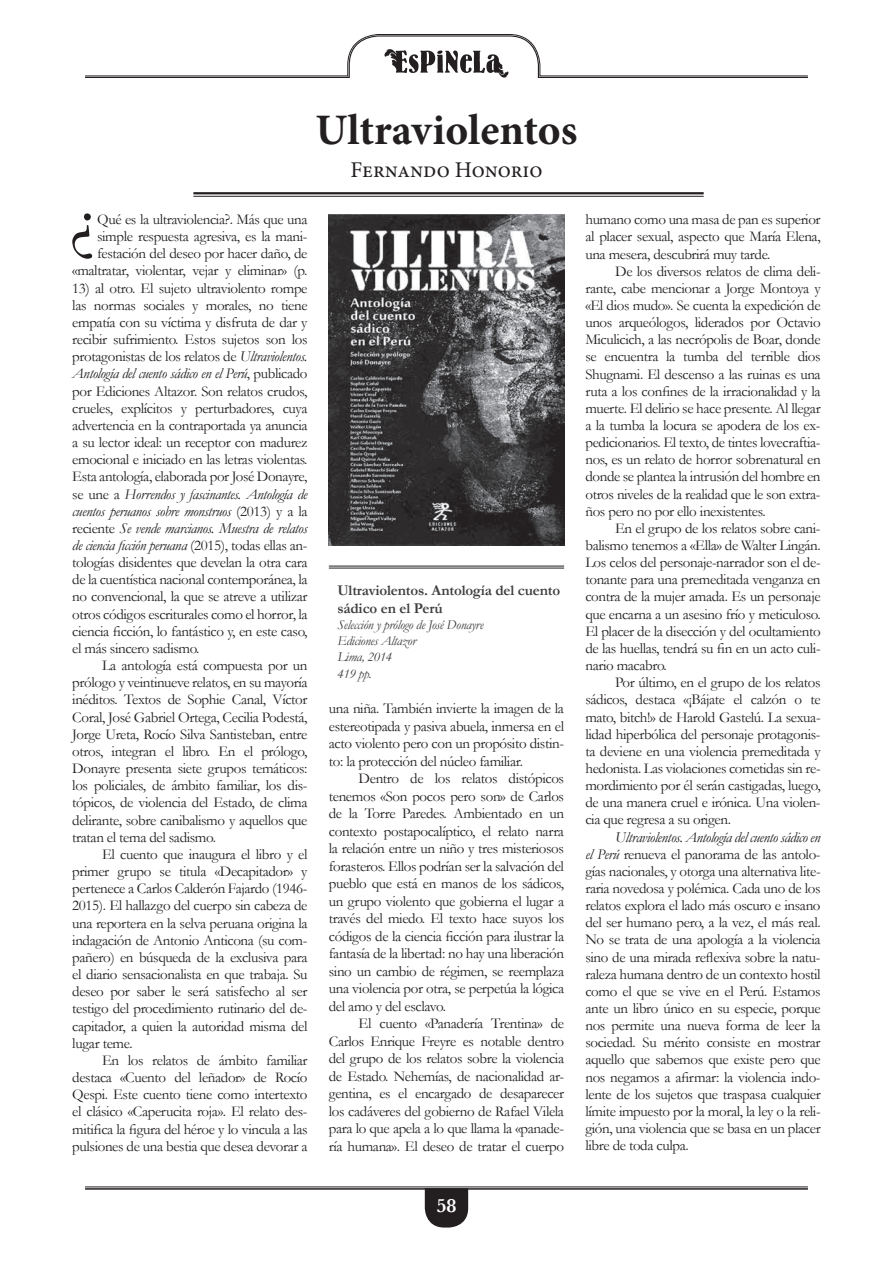
<style>
.page{position:relative;width:893px;height:1263px;background:#fff}
.page>*{position:absolute;margin:0;border:0;box-sizing:border-box;transform-origin:0 0}
.t1{font:69.3px "Garamond";color:#231f20}
.t2{font:700 43.5px "Minion Pro";letter-spacing:-.005em;color:#231f20}
.t3{font:22.5px "Minion Pro";letter-spacing:-.005em;color:#231f20}
.t4{font:600 19.95px "Baskerville";color:#fff}
.t5{font:15px/17.1px "Garamond";letter-spacing:-.025em;color:#231f20;text-align:justify}
.t6{font:700 15px/18px "Garamond";letter-spacing:-.01em;color:#3e3e3f}
.t7{font:italic 13.5px/16.2px "Garamond";letter-spacing:-.02em;color:#3e3e3f}
.s1{font-style:italic}
</style>
<div class="page">
<svg style="left:425px;top:1190px;width:43px;height:37px;background:#343132"></svg>
<hr style="left:85px;top:1187px;width:723px;height:1px;background:#231f20">
<hr style="left:85px;top:1188px;width:723px;height:2px;background:#231f20">
<svg style="left:85px;top:34px;width:723px;height:44px"></svg>
<hr style="left:193px;top:192px;width:511px;height:2px;background:#231f20">
<hr style="left:193px;top:196px;width:511px;height:1px;background:#231f20">
<hr style="left:329px;top:566px;width:235px;height:1px;background:#231f20">
<hr style="left:329px;top:568px;width:235px;height:1px;background:#231f20">
<img style="left:329px;top:215px;width:235px;height:331px">
<h2 class="t2" style="left:316px;top:99px;width:263px">Ultraviolentos</h2>
<h3 class="t3" style="left:350px;top:155px;width:193px">Fernando Honorio</h3>
<h1 class="t1" style="left:71px;top:173px;width:27px">¿</h1>
<p class="t5" style="left:72px;top:211px;width:237px;text-align:right">Qué es la ultraviolencia?. Más que una simple respuesta agresiva, es la mani&shy;festación del deseo por hacer daño, de «maltratar, violentar, vejar y eliminar» (p.</p>
<p class="t5" style="left:72px;top:279px;width:237px">13) al otro. El sujeto ultraviolento rompe las normas sociales y morales, no tiene empatía con su víctima y disfruta de dar y recibir sufrimiento. Estos sujetos son los protagonistas de los relatos de <span class="s1">Ultraviolentos.<br>Antología del cuento sádico en el Perú</span>, publicado por Ediciones Altazor. Son relatos crudos, crueles, explícitos y perturbadores, cuya advertencia en la contraportada ya anuncia a su lector ideal: un receptor con madurez emocional e iniciado en las letras violentas.<br>Esta antología, elaborada por José Donayre, se une a <span class="s1">Horrendos y fascinantes. Antología de cuentos peruanos sobre monstruos</span> (2013) y a la reciente <span class="s1">Se vende marcianos. Muestra de relatos de ciencia ficción peruana</span> (2015), todas ellas an&shy;tologías disidentes que develan la otra cara de la cuentística nacional contemporánea, la no convencional, la que se atreve a utilizar otros códigos escriturales como el horror, la ciencia ficción, lo fantástico y, en este caso, el más sincero sadismo.</p>
<p class="t5" style="left:72px;top:656px;width:237px;text-indent:30px">La antología está compuesta por un prólogo y veintinueve relatos, en su mayoría inéditos. Textos de Sophie Canal, Víctor Coral, José Gabriel Ortega, Cecilia Podestá, Jorge Ureta, Rocío Silva Santisteban, entre otros, integran el libro. En el prólogo, Donayre presenta siete grupos temáticos: los policiales, de ámbito familiar, los dis&shy;tópicos, de violencia del Estado, de clima delirante, sobre canibalismo y aquellos que tratan el tema del sadismo.</p>
<p class="t5" style="left:72px;top:845px;width:237px;text-indent:30px">El cuento que inaugura el libro y el primer grupo se titula «Decapitador» y pertenece a Carlos Calderón Fajardo (1946- 2015). El hallazgo del cuerpo sin cabeza de una reportera en la selva peruana origina la indagación de Antonio Anticona (su com&shy;pañero) en búsqueda de la exclusiva para el diario sensacionalista en que trabaja. Su deseo por saber le será satisfecho al ser testigo del procedimiento rutinario del de&shy;capitador, a quien la autoridad misma del lugar teme.</p>
<p class="t5" style="left:72px;top:1051px;width:237px;text-indent:30px">En los relatos de ámbito familiar destaca «Cuento del leñador» de Rocío Qespi. Este cuento tiene como intertexto el clásico «Caperucita roja». El relato des&shy;mitifica la figura del héroe y lo vincula a las pulsiones de una bestia que desea devorar a</p>
<p class="t6" style="left:337px;top:581px;width:224px">Ultraviolentos. Antología del cuento sádico en el Perú</p>
<p class="t7" style="left:337px;top:616px;width:148px">Selección y prólogo de José Donayre<br>Ediciones Altazor<br>Lima, 2014<br>419 pp.</p>
<p class="t5" style="left:329px;top:699px;width:237px;line-height:17.5px">una niña. También invierte la imagen de la estereotipada y pasiva abuela, inmersa en el acto violento pero con un propósito distin&shy;to: la protección del núcleo familiar.</p>
<p class="t5" style="left:329px;top:769px;width:237px;line-height:17.5px;text-indent:30px">Dentro de los relatos distópicos tenemos «Son pocos pero son» de Carlos de la Torre Paredes. Ambientado en un contexto postapocalíptico, el relato narra la relación entre un niño y tres misteriosos forasteros. Ellos podrían ser la salvación del pueblo que está en manos de los sádicos, un grupo violento que gobierna el lugar a través del miedo. El texto hace suyos los códigos de la ciencia ficción para ilustrar la fantasía de la libertad: no hay una liberación sino un cambio de régimen, se reemplaza una violencia por otra, se perpetúa la lógica del amo y del esclavo.</p>
<p class="t5" style="left:329px;top:1014px;width:237px;line-height:17.5px;text-indent:30px">El cuento «Panadería Trentina» de Carlos Enrique Freyre es notable dentro del grupo de los relatos sobre la violencia de Estado. Nehemías, de nacionalidad ar&shy;gentina, es el encargado de desaparecer los cadáveres del gobierno de Rafael Vilela para lo que apela a lo que llama la «panade&shy;ría humana». El deseo de tratar el cuerpo</p>
<p class="t5" style="left:585px;top:211px;width:237px">humano como una masa de pan es superior al placer sexual, aspecto que María Elena, una mesera, descubrirá muy tarde.</p>
<p class="t5" style="left:585px;top:262px;width:237px;text-indent:30px">De los diversos relatos de clima deli&shy;rante, cabe mencionar a Jorge Montoya y «El dios mudo». Se cuenta la expedición de unos arqueólogos, liderados por Octavio Miculicich, a las necrópolis de Boar, donde se encuentra la tumba del terrible dios Shugnami. El descenso a las ruinas es una ruta a los confines de la irracionalidad y la muerte. El delirio se hace presente. Al llegar a la tumba la locura se apodera de los ex&shy;pedicionarios. El texto, de tintes lovecraftia&shy;nos, es un relato de horror sobrenatural en donde se plantea la intrusión del hombre en otros niveles de la realidad que le son extra&shy;ños pero no por ello inexistentes.</p>
<p class="t5" style="left:585px;top:519px;width:237px;text-indent:30px">En el grupo de los relatos sobre cani&shy;balismo tenemos a «Ella» de Walter Lingán.<br>Los celos del personaje-narrador son el de&shy;tonante para una premeditada venganza en contra de la mujer amada. Es un personaje que encarna a un asesino frío y meticuloso.<br>El placer de la disección y del ocultamiento de las huellas, tendrá su fin en un acto culi&shy;nario macabro.</p>
<p class="t5" style="left:585px;top:673px;width:237px;text-indent:30px">Por último, en el grupo de los relatos sádicos, destaca «¡Bájate el calzón o te mato, bitch!» de Harold Gastelú. La sexua&shy;lidad hiperbólica del personaje protagonis&shy;ta deviene en una violencia premeditada y hedonista. Las violaciones cometidas sin re&shy;mordimiento por él serán castigadas, luego, de una manera cruel e irónica. Una violen&shy;cia que regresa a su origen.</p>
<p class="t5" style="left:585px;top:828px;width:237px;text-indent:30px"><span class="s1">Ultraviolentos. Antología del cuento sádico en el Perú</span> renueva el panorama de las antolo&shy;gías nacionales, y otorga una alternativa lite&shy;raria novedosa y polémica. Cada uno de los relatos explora el lado más oscuro e insano del ser humano pero, a la vez, el más real.<br>No se trata de una apología a la violencia sino de una mirada reflexiva sobre la natu&shy;raleza humana dentro de un contexto hostil como el que se vive en el Perú. Estamos ante un libro único en su especie, porque nos permite una nueva forma de leer la sociedad. Su mérito consiste en mostrar aquello que sabemos que existe pero que nos negamos a afirmar: la violencia indo&shy;lente de los sujetos que traspasa cualquier límite impuesto por la moral, la ley o la reli&shy;gión, una violencia que se basa en un placer libre de toda culpa.</p>
<h3 class="t4" style="left:437px;top:1194px;width:21px">58</h3>
</div>
